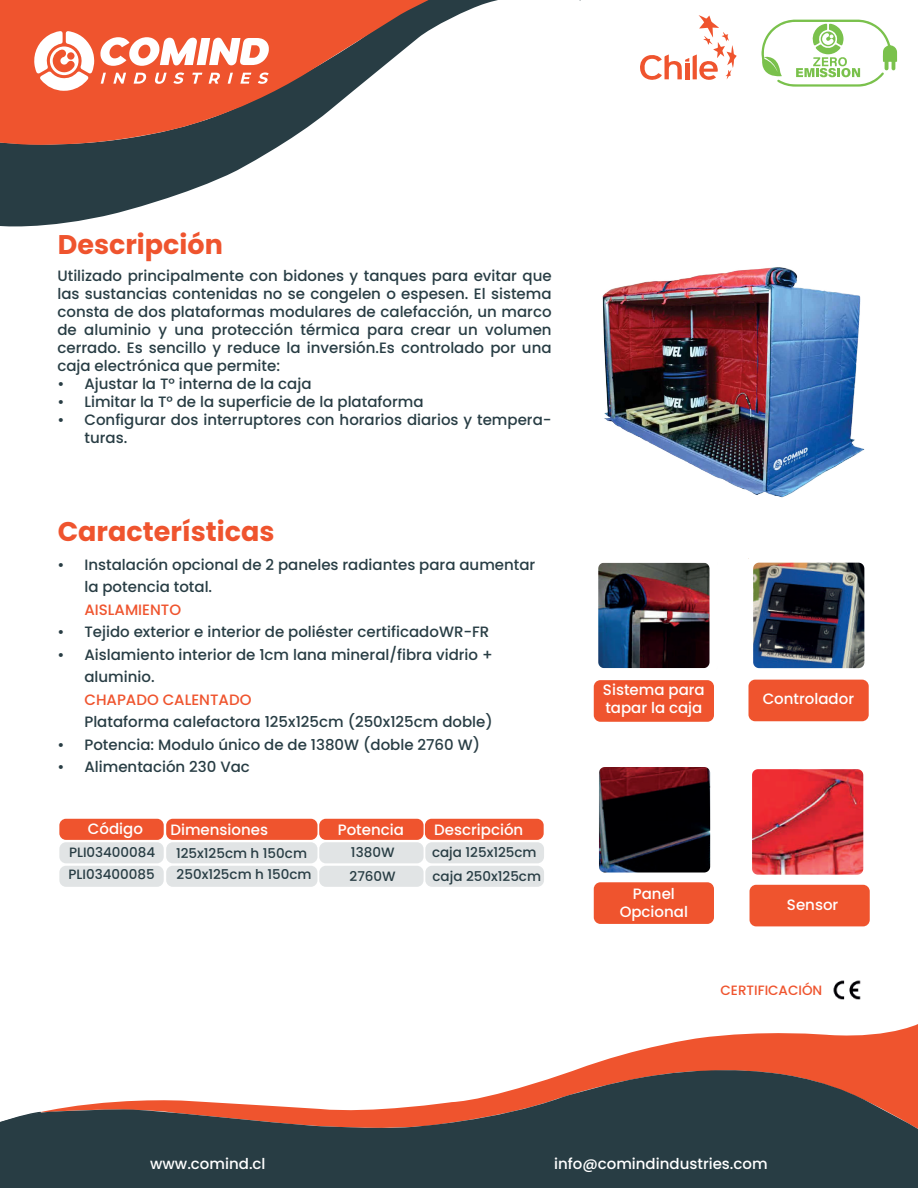
<style>
.page{position:relative;width:918px;height:1188px;background:#fff}
.page>*{position:absolute;margin:0;border:0;box-sizing:border-box;transform-origin:0 0}
.t1{font:700 27px "Poppins";color:#ef542e}
.t2{font:500 15px/18px "Poppins";color:#283d44}
.t3{font:500 15px/18px "Poppins";color:#fff}
.t4{font:500 15px "Poppins";color:#ef542e}
.t5{font:500 13.5px "Poppins";color:#283d44}
.t6{font:500 13.5px "Poppins";color:#ef542e}
</style>
<div class="page">
<svg style="left:0;top:0;width:581px;height:227px"></svg>
<svg style="left:0;top:0;width:567px;height:146px"></svg>
<svg style="left:586px;top:1024px;width:332px;height:42px;fill:#ef542e"></svg>
<svg style="left:0;top:1066px;width:918px;height:122px;fill:#283d44"></svg>
<svg style="left:762px;top:20px;width:135px;height:67px"></svg>
<svg style="left:33px;top:31px;width:61px;height:60px"></svg>
<svg style="left:100px;top:37px;width:169px;height:29px"></svg>
<svg style="left:101px;top:73px;width:5px;height:11px"></svg>
<svg style="left:113px;top:73px;width:13px;height:11px"></svg>
<svg style="left:134px;top:73px;width:13px;height:11px"></svg>
<svg style="left:154px;top:73px;width:13px;height:11px"></svg>
<svg style="left:173px;top:72px;width:11px;height:12px"></svg>
<svg style="left:192px;top:73px;width:10px;height:11px"></svg>
<svg style="left:209px;top:73px;width:11px;height:11px"></svg>
<svg style="left:228px;top:73px;width:5px;height:11px"></svg>
<svg style="left:240px;top:73px;width:11px;height:11px"></svg>
<svg style="left:258px;top:72px;width:11px;height:12px"></svg>
<svg style="left:640px;top:15px;width:97px;height:65px"></svg>
<div style="left:594px;top:680px;width:120px;height:42px;background:#ef542e;border-radius:7px"></div>
<div style="left:750px;top:885px;width:120px;height:41px;background:#ef542e;border-radius:7px"></div>
<img style="left:753px;top:770px;width:109px;height:104px">
<div style="left:59px;top:819px;width:105px;height:21px;background:#ef542e;border-radius:7px"></div>
<div style="left:59px;top:842px;width:105px;height:21px;background:#e1e4e5;border-radius:7px"></div>
<div style="left:59px;top:866px;width:105px;height:21px;background:#e1e4e5;border-radius:7px"></div>
<div style="left:166px;top:842px;width:152px;height:21px;background:#e1e4e5;border-radius:7px"></div>
<div style="left:166px;top:866px;width:152px;height:21px;background:#e1e4e5;border-radius:7px"></div>
<div style="left:319px;top:842px;width:105px;height:21px;background:#e1e4e5;border-radius:7px"></div>
<div style="left:319px;top:866px;width:105px;height:21px;background:#e1e4e5;border-radius:7px"></div>
<div style="left:425px;top:842px;width:119px;height:21px;background:#e1e4e5;border-radius:7px"></div>
<div style="left:425px;top:866px;width:119px;height:21px;background:#e1e4e5;border-radius:7px"></div>
<div style="left:166px;top:819px;width:152px;height:21px;background:#ef542e;border-radius:7px"></div>
<div style="left:319px;top:819px;width:105px;height:21px;background:#ef542e;border-radius:7px"></div>
<div style="left:425px;top:819px;width:119px;height:21px;background:#ef542e;border-radius:7px"></div>
<div style="left:594px;top:882px;width:120px;height:42px;background:#ef542e;border-radius:7px"></div>
<img style="left:596px;top:564px;width:116px;height:118px">
<img style="left:833px;top:980px;width:28px;height:20px">
<div style="left:589px;top:554px;width:129px;height:123px;border:9px solid #fff;border-radius:10px"></div>
<div style="left:743px;top:760px;width:129px;height:124px;border:9px solid #fff;border-radius:10px"></div>
<img style="left:602px;top:267px;width:263px;height:231px">
<img style="left:593px;top:768px;width:121px;height:121px">
<div style="left:590px;top:758px;width:129px;height:124px;border:9px solid #fff;border-radius:10px"></div>
<div style="left:748px;top:680px;width:121px;height:41px;background:#ef542e;border-radius:7px"></div>
<img style="left:754px;top:564px;width:109px;height:103px">
<div style="left:744px;top:554px;width:129px;height:123px;border:9px solid #fff;border-radius:10px"></div>
<h1 class="t1" style="left:58px;top:229px;width:167px">Descripción</h1>
<p class="t2" style="left:57px;top:267px;width:496px;text-align:justify">Utilizado principalmente con bidones y tanques para evitar que las sustancias contenidas no se congelen o espesen. El sistema consta de dos plataformas modulares de calefacción, un marco de aluminio y una protección térmica para crear un volumen cerrado. Es sencillo y reduce la inversión.Es controlado por una caja electrónica que permite:</p>
<p class="t2" style="left:57px;top:375px;width:256px">• Ajustar la T° interna de la caja</p>
<p class="t2" style="left:57px;top:393px;width:368px">• Limitar la T° de la superficie de la plataforma</p>
<p class="t2" style="left:84px;top:411px;width:469px;text-indent:-27px">• Configurar dos interruptores con horarios diarios y tempera&shy;turas.</p>
<h1 class="t1" style="left:58px;top:516px;width:218px">Características</h1>
<p class="t2" style="left:84px;top:553px;width:452px;line-height:22.5px;text-indent:-27px">• Instalación opcional de 2 paneles radiantes para aumentar la potencia total.</p>
<p class="t4" style="left:84px;top:601px;width:98px">AISLAMIENTO</p>
<p class="t2" style="left:57px;top:623px;width:434px">• Tejido exterior e interior de poliéster certificadoWR-FR</p>
<p class="t2" style="left:84px;top:643px;width:410px;line-height:22.5px;text-indent:-27px">• Aislamiento interior de 1cm lana mineral/fibra vidrio + aluminio.</p>
<p class="t4" style="left:84px;top:691px;width:168px">CHAPADO CALENTADO</p>
<p class="t2" style="left:84px;top:713px;width:410px">Plataforma calefactora 125x125cm (250x125cm doble)</p>
<p class="t2" style="left:57px;top:735px;width:424px">• Potencia: Modulo único de de 1380W (doble 2760 W)</p>
<p class="t2" style="left:57px;top:758px;width:194px">• Alimentación 230 Vac</p>
<p class="t3" style="left:88px;top:820px;width:57px">Código</p>
<p class="t3" style="left:170px;top:820px;width:99px">Dimensiones</p>
<p class="t5" style="left:69px;top:844px;width:88px">PLI03400084</p>
<p class="t5" style="left:176px;top:846px;width:133px">125x125cm h 150cm</p>
<p class="t5" style="left:69px;top:867px;width:88px">PLI03400085</p>
<p class="t5" style="left:177px;top:866px;width:136px">250x125cm h 150cm</p>
<p class="t3" style="left:338px;top:821px;width:68px">Potencia</p>
<p class="t3" style="left:434px;top:821px;width:91px">Descripción</p>
<p class="t5" style="left:351px;top:844px;width:45px">1380W</p>
<p class="t5" style="left:432px;top:844px;width:106px">caja 125x125cm</p>
<p class="t5" style="left:350px;top:868px;width:48px">2760W</p>
<p class="t5" style="left:433px;top:868px;width:110px">caja 250x125cm</p>
<p class="t3" style="left:603px;top:681px;width:103px">Sistema para tapar la caja</p>
<p class="t3" style="left:763px;top:690px;width:93px">Controlador</p>
<p class="t3" style="left:620px;top:885px;width:70px;text-align:center">Panel<br>Opcional</p>
<p class="t3" style="left:787px;top:896px;width:53px">Sensor</p>
<p class="t6" style="left:720px;top:983px;width:103px">CERTIFICACIÓN</p>
<p class="t3" style="left:150px;top:1155px;width:117px">www.comind.cl</p>
<p class="t3" style="left:554px;top:1155px;width:215px">info@comindindustries.com</p>
</div>
